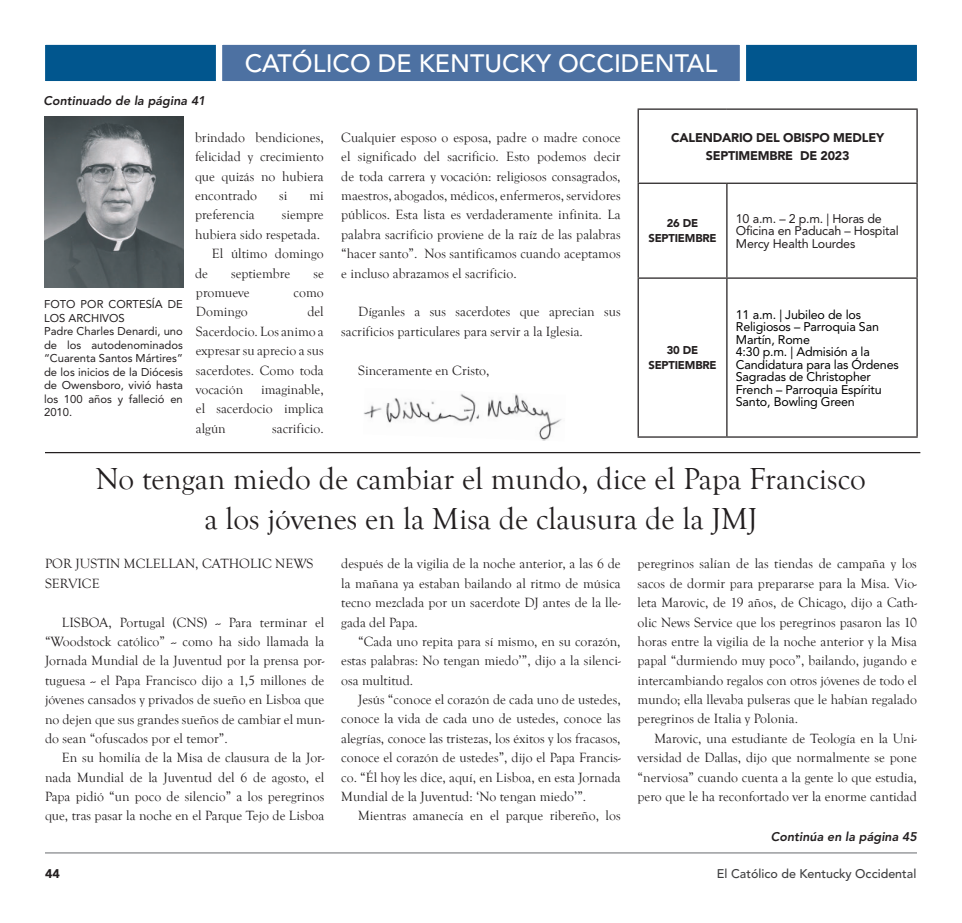
<style>
.page{position:relative;width:962px;height:923px;background:#fff}
.page>*{position:absolute;margin:0;border:0;box-sizing:border-box;transform-origin:0 0}
.t1{font:31.25px/40.6px "Goudy Old Style T";color:#231f20;text-align:center}
.t2{font:500 25px "Avenir LT Std";color:#fff}
.t3{font:13.75px/19.4px "Goudy Old Style T";color:#231f20;text-align:justify}
.t4{font:12.5px/12.5px "Avenir LT Std";letter-spacing:-.015em;color:#000}
.t5{font:12.5px/12.5px "Avenir LT Std";letter-spacing:-.015em;color:#231f20}
.t6{font:900 12.5px/18.8px "Avenir LT Std";letter-spacing:-.015em;color:#231f20;text-align:center}
.t7{font:italic 800 12.5px "Avenir LT Std";color:#231f20}
.t8{font:500 12.5px "Avenir LT Std";color:#3e3e3f}
.t9{font:11.25px/13.5px "Avenir LT Std";color:#231f20}
.t10{font:900 11.25px/15px "Avenir LT Std";letter-spacing:-.015em;color:#231f20;text-align:center}
</style>
<div class="page">
<hr style="left:45px;top:852px;width:872px;height:1px;background:#939598">
<div style="left:45px;top:44px;width:872px;height:37px;background:#01568e"></div>
<div style="left:213px;top:44px;width:536px;height:37px;background:#4d71a2"></div>
<hr style="left:45px;top:452px;width:875px;height:1px;background:#231f20">
<img style="left:44px;top:116px;width:139px;height:171px">
<hr style="left:638px;top:108px;width:89px;height:2px;background:#231f20">
<hr style="left:638px;top:110px;width:1px;height:73px;background:#231f20">
<hr style="left:727px;top:108px;width:191px;height:2px;background:#231f20">
<hr style="left:916px;top:110px;width:2px;height:73px;background:#231f20">
<hr style="left:638px;top:183px;width:89px;height:1px;background:#231f20">
<hr style="left:638px;top:184px;width:1px;height:93px;background:#231f20">
<hr style="left:727px;top:183px;width:191px;height:1px;background:#231f20">
<hr style="left:726px;top:184px;width:1px;height:93px;background:#231f20">
<hr style="left:916px;top:184px;width:2px;height:93px;background:#231f20">
<hr style="left:638px;top:277px;width:89px;height:2px;background:#231f20">
<hr style="left:638px;top:279px;width:1px;height:157px;background:#231f20">
<hr style="left:727px;top:277px;width:191px;height:2px;background:#231f20">
<hr style="left:726px;top:279px;width:1px;height:157px;background:#231f20">
<hr style="left:916px;top:279px;width:2px;height:157px;background:#231f20">
<hr style="left:638px;top:436px;width:89px;height:1px;background:#231f20">
<hr style="left:727px;top:436px;width:191px;height:1px;background:#231f20">
<img style="left:363px;top:393px;width:199px;height:48px">
<h2 class="t2" style="left:245px;top:49px;width:474px">CATÓLICO DE KENTUCKY OCCIDENTAL</h2>
<p class="t7" style="left:44px;top:95px;width:164px">Continuado de la página 41</p>
<p class="t3" style="left:195px;top:128px;width:130px">brindado bendiciones, felicidad y crecimiento que quizás no hubiera encontrado</p>
<p class="t3" style="left:279px;top:186px;width:10px">si</p>
<p class="t3" style="left:309px;top:186px;width:16px">mi</p>
<p class="t9" style="left:44px;top:298px;width:140px">FOTO POR CORTESÍA DE<br>LOS ARCHIVOS<br>Padre Charles Denardi, uno de los autodenominados “Cuarenta Santos Mártires” de los inicios de la Diócesis de Owensboro, vivió hasta los 100 años y falleció en<br>2010.</p>
<p class="t3" style="left:195px;top:205px;width:61px">preferencia</p>
<p class="t3" style="left:282px;top:205px;width:43px">siempre</p>
<p class="t3" style="left:195px;top:225px;width:127px">hubiera sido respetada.</p>
<p class="t3" style="left:212px;top:244px;width:113px">El último domingo</p>
<p class="t3" style="left:195px;top:263px;width:14px">de</p>
<p class="t3" style="left:231px;top:263px;width:60px">septiembre</p>
<p class="t3" style="left:313px;top:263px;width:12px">se</p>
<p class="t3" style="left:196px;top:283px;width:55px">promueve</p>
<p class="t3" style="left:294px;top:283px;width:32px">como</p>
<p class="t3" style="left:196px;top:302px;width:53px">Domingo</p>
<p class="t3" style="left:196px;top:302px;width:129px;text-indent:111px">del Sacerdocio. Los animo a expresar su aprecio a sus sacerdotes. Como toda vocación</p>
<p class="t3" style="left:196px;top:380px;width:129px;text-indent:65px">imaginable, el sacerdocio implica algún</p>
<p class="t3" style="left:272px;top:418px;width:53px">sacrificio.</p>
<p class="t3" style="left:341px;top:128px;width:281px">Cualquier esposo o esposa, padre o madre conoce el significado del sacrificio. Esto podemos decir de toda carrera y vocación: religiosos consagrados, maestros, abogados, médicos, enfermeros, servidores públicos. Esta lista es verdaderamente infinita. La palabra sacrificio proviene de la raíz de las palabras “hacer santo”. Nos santificamos cuando aceptamos e incluso abrazamos el sacrificio.</p>
<p class="t3" style="left:341px;top:302px;width:281px;text-indent:17px">Díganles a sus sacerdotes que aprecian sus sacrificios particulares para servir a la Iglesia.</p>
<p class="t3" style="left:358px;top:360px;width:133px">Sinceramente en Cristo,</p>
<p class="t6" style="left:671px;top:129px;width:215px">CALENDARIO DEL OBISPO MEDLEY<br>SEPTIMEMBRE DE 2023</p>
<p class="t10" style="left:648px;top:217px;width:70px">26 DE<br>SEPTIEMBRE</p>
<p class="t5" style="left:736px;top:212px;width:164px">10 a.m. – 2 p.m. | Horas de<br>Oficina en Paducah – Hospital<br>Mercy Health Lourdes</p>
<p class="t10" style="left:648px;top:344px;width:70px">30 DE<br>SEPTIEMBRE</p>
<p class="t4" style="left:736px;top:308px;width:164px">11 a.m. | Jubileo de los<br>Religiosos – Parroquia San<br>Martín, Rome<br>4:30 p.m. | Admisión a la<br>Candidatura para las Órdenes<br>Sagradas de Christopher<br>French – Parroquia Espíritu<br>Santo, Bowling Green</p>
<h1 class="t1" style="left:96px;top:458px;width:771px">No tengan miedo de cambiar el mundo, dice el Papa Francisco a los jóvenes en la Misa de clausura de la JMJ</h1>
<p class="t3" style="left:638px;top:554px;width:281px">peregrinos salían de las tiendas de campaña y los sacos de dormir para prepararse para la Misa. Vio&shy;leta Marovic, de 19 años, de Chicago, dijo a Cath&shy;olic News Service que los peregrinos pasaron las 10 horas entre la vigilia de la noche anterior y la Misa papal “durmiendo muy poco”, bailando, jugando e intercambiando regalos con otros jóvenes de todo el mundo; ella llevaba pulseras que le habían regalado peregrinos de Italia y Polonia.</p>
<p class="t3" style="left:638px;top:728px;width:281px;text-indent:17px">Marovic, una estudiante de Teología en la Uni&shy;versidad de Dallas, dijo que normalmente se pone “nerviosa” cuando cuenta a la gente lo que estudia, pero que le ha reconfortado ver la enorme cantidad</p>
<p class="t7" style="left:771px;top:830px;width:148px">Continúa en la página 45</p>
<p class="t3" style="left:341px;top:554px;width:281px">después de la vigilia de la noche anterior, a las 6 de la mañana ya estaban bailando al ritmo de música tecno mezclada por un sacerdote DJ antes de la lle&shy;gada del Papa.</p>
<p class="t3" style="left:341px;top:631px;width:281px;text-indent:17px">“Cada uno repita para sí mismo, en su corazón, estas palabras: No tengan miedo’”, dijo a la silenci&shy;osa multitud.</p>
<p class="t3" style="left:341px;top:690px;width:281px;text-indent:17px">Jesús “conoce el corazón de cada uno de ustedes, conoce la vida de cada uno de ustedes, conoce las alegrías, conoce las tristezas, los éxitos y los fracasos, conoce el corazón de ustedes”, dijo el Papa Francis&shy;co. “Él hoy les dice, aquí, en Lisboa, en esta Jornada Mundial de la Juventud: ‘No tengan miedo’”.</p>
<p class="t3" style="left:358px;top:806px;width:264px">Mientras amanecía en el parque ribereño, los</p>
<p class="t3" style="left:45px;top:554px;width:270px">POR JUSTIN MCLELLAN, CATHOLIC NEWS<br>SERVICE</p>
<p class="t3" style="left:45px;top:612px;width:281px;text-indent:17px">LISBOA, Portugal (CNS) -- Para terminar el “Woodstock católico” -- como ha sido llamada la Jornada Mundial de la Juventud por la prensa por&shy;tuguesa -- el Papa Francisco dijo a 1,5 millones de jóvenes cansados y privados de sueño en Lisboa que no dejen que sus grandes sueños de cambiar el mun&shy;do sean “ofuscados por el temor”.</p>
<p class="t3" style="left:45px;top:748px;width:281px;text-indent:17px">En su homilía de la Misa de clausura de la Jor&shy;nada Mundial de la Juventud del 6 de agosto, el Papa pidió “un poco de silencio” a los peregrinos que, tras pasar la noche en el Parque Tejo de Lisboa</p>
<p class="t6" style="left:45px;top:865px;width:16px">44</p>
<p class="t8" style="left:717px;top:868px;width:201px">El Católico de Kentucky Occidental</p>
</div>
